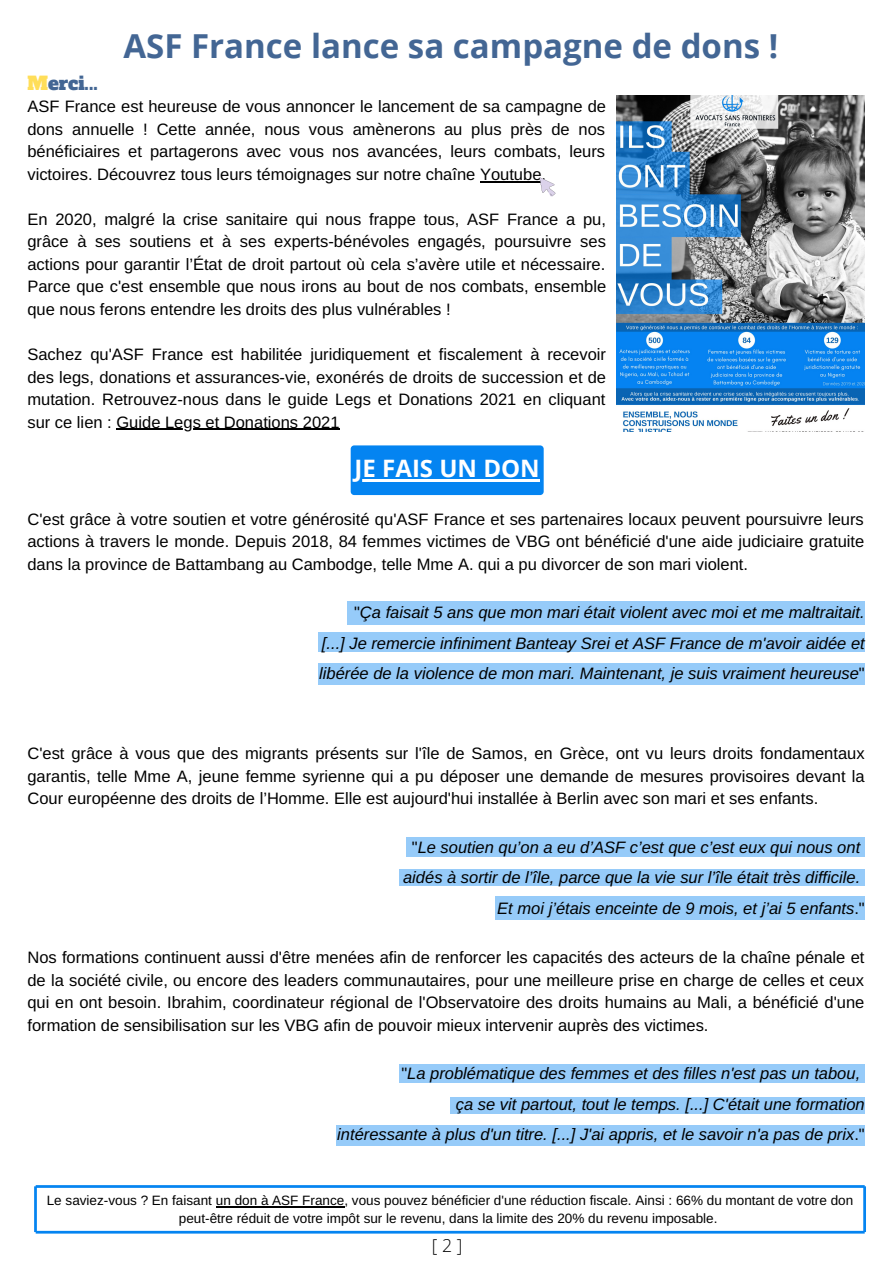
<style>
.page{position:relative;width:894px;height:1264px;background:#fff}
.page>*{position:absolute;margin:0;border:0;box-sizing:border-box;transform-origin:0 0}
.t1{font:700 33px "Open Sans";color:#436694}
.t2{font:700 24px "Open Sans";color:#fff}
.t3{font:18px "Alfa Slab One";color:#436694}
.t4{font:300 17.7px "Open Sans";color:#000}
.t5{font:16.5px/22.5px "Arimo";color:#000;text-align:justify}
.t6{font:italic 16.5px/30.5px "Arimo";color:#000;text-align:right}
.t7{font:13.5px/18px "Arimo";color:#000;text-align:center}
.s1{color:#ffde59}
.s2{font-style:normal}
</style>
<div class="page">
<img style="left:616px;top:95px;width:248px;height:336px">
<div style="left:347px;top:601px;width:517px;height:23px;background:#96cbf9"></div>
<div style="left:318px;top:632px;width:546px;height:20px;background:#96cbf9"></div>
<div style="left:318px;top:663px;width:546px;height:22px;background:#96cbf9"></div>
<div style="left:406px;top:837px;width:458px;height:19px;background:#96cbf9"></div>
<div style="left:399px;top:869px;width:465px;height:16px;background:#96cbf9"></div>
<div style="left:495px;top:896px;width:369px;height:24px;background:#96cbf9"></div>
<div style="left:336px;top:1124px;width:528px;height:21px;background:#96cbf9"></div>
<div style="left:450px;top:1096px;width:414px;height:17px;background:#96cbf9"></div>
<div style="left:399px;top:1064px;width:465px;height:19px;background:#96cbf9"></div>
<svg style="left:34px;top:1185px;width:831px;height:48px"></svg>
<div style="left:350px;top:445px;width:193px;height:50px;background:#0484f1;border-radius:4px"></div>
<hr style="left:480px;top:181px;width:61px;height:1px;background:#000">
<hr style="left:116px;top:429px;width:223px;height:1px;background:#000">
<svg style="left:539px;top:178px;width:16px;height:19px"></svg>
<hr style="left:354px;top:479px;width:185px;height:3px;background:#fff">
<h1 class="t1" style="left:123px;top:22px;width:656px">ASF France lance sa campagne de dons !</h1>
<p class="t3" style="left:27px;top:71px;width:72px"><span class="s1">M</span>erci...</p>
<p class="t5" style="left:27px;top:95px;width:580px">ASF France est heureuse de vous annoncer le lancement de sa campagne de dons annuelle ! Cette année, nous vous amènerons au plus près de nos bénéficiaires et partagerons avec vous nos avancées, leurs combats, leurs victoires. Découvrez tous leurs témoignages sur notre chaîne Youtube.</p>
<p class="t5" style="left:27px;top:208px;width:580px">En 2020, malgré la crise sanitaire qui nous frappe tous, ASF France a pu, grâce à ses soutiens et à ses experts-bénévoles engagés, poursuivre ses actions pour garantir l’État de droit partout où cela s’avère utile et nécessaire.<br>Parce que c'est ensemble que nous irons au bout de nos combats, ensemble que nous ferons entendre les droits des plus vulnérables !</p>
<p class="t5" style="left:27px;top:343px;width:580px">Sachez qu'ASF France est habilitée juridiquement et fiscalement à recevoir des legs, donations et assurances-vie, exonérés de droits de succession et de mutation. Retrouvez-nous dans le guide Legs et Donations 2021 en cliquant sur ce lien : Guide Legs et Donations 2021</p>
<h2 class="t2" style="left:354px;top:452px;width:187px">JE FAIS UN DON</h2>
<p class="t5" style="left:27px;top:508px;width:838px">C'est grâce à votre soutien et votre générosité qu'ASF France et ses partenaires locaux peuvent poursuivre leurs actions à travers le monde. Depuis 2018, 84 femmes victimes de VBG ont bénéficié d'une aide judiciaire gratuite dans la province de Battambang au Cambodge, telle Mme A. qui a pu divorcer de son mari violent.</p>
<p class="t6" style="left:319px;top:597px;width:547px;text-align:justify;text-indent:35px"><span class="s2">"</span>Ça faisait 5 ans que mon mari était violent avec moi et me maltraitait. [...] Je remercie infiniment Banteay Srei et ASF France de m'avoir aidée et libérée de la violence de mon mari. Maintenant, je suis vraiment heureuse<span class="s2">"</span></p>
<p class="t5" style="left:27px;top:742px;width:838px">C'est grâce à vous que des migrants présents sur l'île de Samos, en Grèce, ont vu leurs droits fondamentaux garantis, telle Mme A, jeune femme syrienne qui a pu déposer une demande de mesures provisoires devant la Cour européenne des droits de l’Homme. Elle est aujourd'hui installée à Berlin avec son mari et ses enfants.</p>
<p class="t6" style="left:403px;top:831px;width:463px"><span class="s2">"</span>Le soutien qu’on a eu d’ASF c’est que c’est eux qui nous ont aidés à sortir de l’île, parce que la vie sur l’île était très difficile.<br>Et moi j’étais enceinte de 9 mois, et j’ai 5 enfants<span class="s2">."</span></p>
<p class="t5" style="left:27px;top:946px;width:838px">Nos formations continuent aussi d'être menées afin de renforcer les capacités des acteurs de la chaîne pénale et de la société civile, ou encore des leaders communautaires, pour une meilleure prise en charge de celles et ceux qui en ont besoin. Ibrahim, coordinateur régional de l'Observatoire des droits humains au Mali, a bénéficié d'une formation de sensibilisation sur les VBG afin de pouvoir mieux intervenir auprès des victimes.</p>
<p class="t6" style="left:337px;top:1058px;width:529px"><span class="s2">"</span>La problématique des femmes et des filles n'est pas un tabou,<br>ça se vit partout, tout le temps. [...] C'était une formation<br>intéressante à plus d'un titre. [...] J'ai appris, et le savoir n'a pas de prix<span class="s2">."</span></p>
<p class="t7" style="left:47px;top:1191px;width:807px">Le saviez-vous ? En faisant un don à ASF France, vous pouvez bénéficier d'une réduction fiscale. Ainsi : 66% du montant de votre don peut-être réduit de votre impôt sur le revenu, dans la limite des 20% du revenu imposable.</p>
<p class="t4" style="left:432px;top:1233px;width:32px">[2]</p>
</div>
